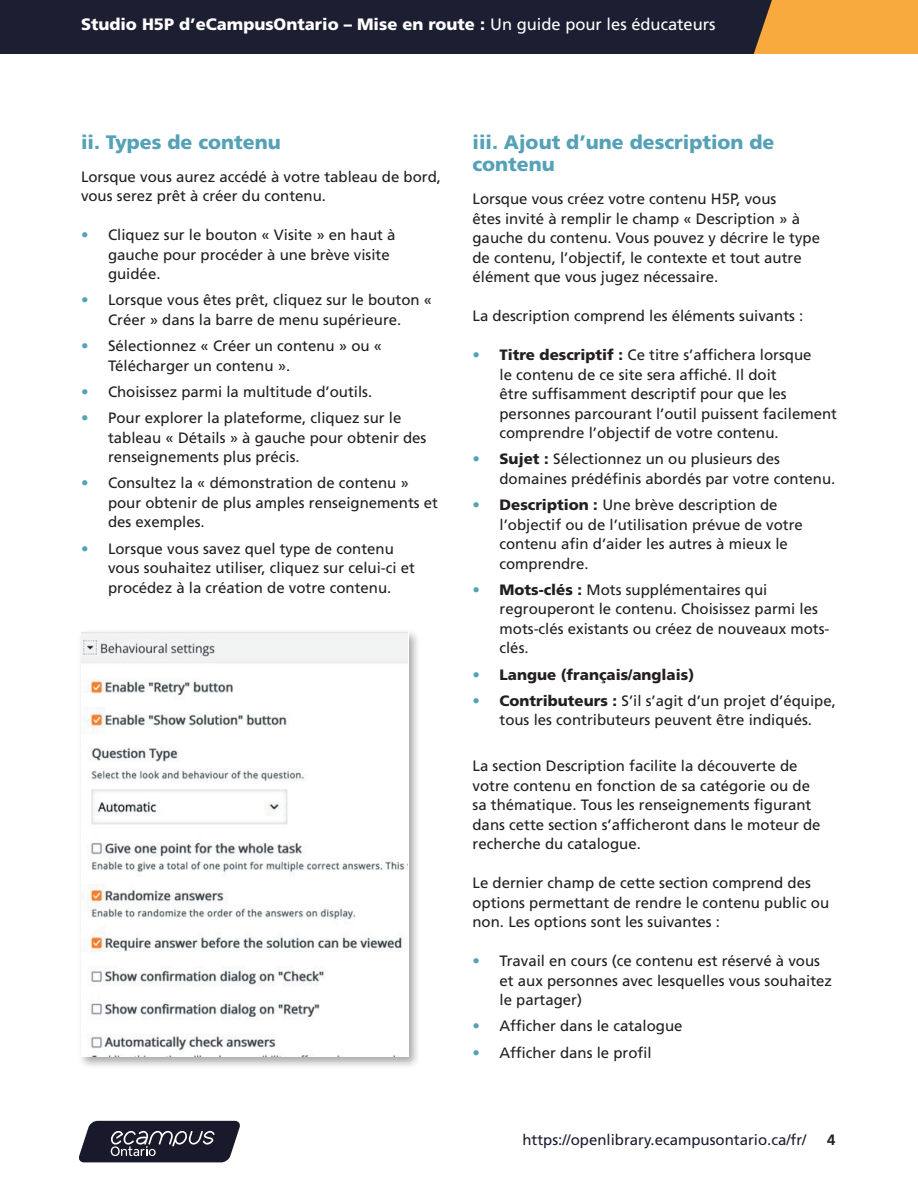
<style>
.page{position:relative;width:918px;height:1188px;background:#fff}
.page>*{position:absolute;margin:0;border:0;box-sizing:border-box;transform-origin:0 0}
.t1{font:900 19.5px/22.5px "Frutiger LT Std";color:#55a1b7}
.t2{font:900 16.5px "Frutiger LT Std";color:#fff}
.bullets_-_main{font:15px/19.5px "Frutiger LT Std";color:#231f20}
.t3{font:15px "Frutiger LT Std";color:#1c1f31}
.bullets_-_main-2{font:900 15px "Frutiger LT Std";color:#231f20}
.t4{font:700 15px "Frutiger LT Std";color:#231f20}
.s1{font-weight:400}
.s2{color:#55a1b7}
.s3{font-weight:900}
.s4{font-weight:400;color:#55a1b7}
</style>
<div class="page">
<svg style="left:78px;top:1121px;width:162px;height:41px;background:#3d3d4d"></svg>
<div style="left:705px;top:0;width:213px;height:54px;background:#f9aa3e"></div>
<div style="left:0;top:0;width:772px;height:54px;background:#1c1f31"></div>
<div style="left:78px;top:628px;width:343px;height:442px;background:#231f20;opacity:.4"></div>
<img style="left:81px;top:631px;width:327px;height:426px">
<p class="t2" style="left:81px;top:14px;width:636px">Studio H5P d’eCampusOntario – Mise en route : <span class="s1">Un guide pour les éducateurs</span></p>
<h3 class="t1" style="left:81px;top:130px;width:201px">ii. Types de contenu</h3>
<p class="bullets_-_main" style="left:81px;top:167px;width:362px">Lorsque vous aurez accédé à votre tableau de bord, vous serez prêt à créer du contenu.</p>
<p class="bullets_-_main" style="left:108px;top:225px;width:289px;text-indent:-27px"><span class="s2">•</span> Cliquez sur le bouton « Visite » en haut à gauche pour procéder à une brève visite guidée.</p>
<p class="bullets_-_main" style="left:81px;top:290px;width:353px;text-align:center"><span class="s2">•</span> Lorsque vous êtes prêt, cliquez sur le bouton «<br>Créer » dans la barre de menu supérieure.</p>
<p class="bullets_-_main" style="left:108px;top:336px;width:276px;text-indent:-27px"><span class="s2">•</span> Sélectionnez « Créer un contenu » ou «<br>Télécharger un contenu ».</p>
<p class="bullets_-_main" style="left:81px;top:382px;width:293px"><span class="s2">•</span> Choisissez parmi la multitude d’outils.</p>
<p class="bullets_-_main" style="left:108px;top:408px;width:320px;text-indent:-27px"><span class="s2">•</span> Pour explorer la plateforme, cliquez sur le tableau « Détails » à gauche pour obtenir des renseignements plus précis.</p>
<p class="bullets_-_main" style="left:108px;top:473px;width:332px;text-indent:-27px"><span class="s2">•</span> Consultez la « démonstration de contenu » pour obtenir de plus amples renseignements et des exemples.</p>
<p class="bullets_-_main" style="left:108px;top:539px;width:309px;text-indent:-27px"><span class="s2">•</span> Lorsque vous savez quel type de contenu vous souhaitez utiliser, cliquez sur celui-ci et procédez à la création de votre contenu.</p>
<h3 class="t1" style="left:472px;top:130px;width:303px">iii. Ajout d’une description de contenu</h3>
<p class="bullets_-_main" style="left:472px;top:189px;width:349px">Lorsque vous créez votre contenu H5P, vous<br>êtes invité à remplir le champ « Description » à gauche du contenu. Vous pouvez y décrire le type de contenu, l’objectif, le contexte et tout autre élément que vous jugez nécessaire.</p>
<p class="bullets_-_main" style="left:472px;top:306px;width:332px">La description comprend les éléments suivants :</p>
<p class="bullets_-_main" style="left:500px;top:345px;width:339px;text-indent:-27px"><span class="s2">•</span> <span class="s3">Titre descriptif :</span> Ce titre s’affichera lorsque<br>le contenu de ce site sera affiché. Il doit<br>être suffisamment descriptif pour que les personnes parcourant l’outil puissent facilement comprendre l’objectif de votre contenu.</p>
<p class="bullets_-_main" style="left:500px;top:449px;width:337px;text-indent:-27px"><span class="s2">•</span> <span class="s3">Sujet :</span> Sélectionnez un ou plusieurs des domaines prédéfinis abordés par votre contenu.</p>
<p class="bullets_-_main" style="left:500px;top:495px;width:305px;text-indent:-27px"><span class="s2">•</span> <span class="s3">Description :</span> Une brève description de l’objectif ou de l’utilisation prévue de votre contenu afin d’aider les autres à mieux le comprendre.</p>
<p class="bullets_-_main" style="left:500px;top:580px;width:332px;text-indent:-27px"><span class="s2">•</span> <span class="s3">Mots-clés :</span> Mots supplémentaires qui regrouperont le contenu. Choisissez parmi les mots-clés existants ou créez de nouveaux mots&shy;clés.</p>
<p class="bullets_-_main-2" style="left:472px;top:665px;width:223px"><span class="s4">•</span> Langue (français/anglais)</p>
<p class="bullets_-_main" style="left:472px;top:691px;width:365px;text-align:center"><span class="s2">•</span> <span class="s3">Contributeurs :</span> S’il s’agit d’un projet d’équipe, tous les contributeurs peuvent être indiqués.</p>
<p class="bullets_-_main" style="left:472px;top:756px;width:350px">La section Description facilite la découverte de votre contenu en fonction de sa catégorie ou de sa thématique. Tous les renseignements figurant dans cette section s’afficheront dans le moteur de recherche du catalogue.</p>
<p class="bullets_-_main" style="left:472px;top:873px;width:358px">Le dernier champ de cette section comprend des options permettant de rendre le contenu public ou non. Les options sont les suivantes :</p>
<p class="bullets_-_main" style="left:500px;top:951px;width:334px;text-indent:-27px"><span class="s2">•</span> Travail en cours (ce contenu est réservé à vous et aux personnes avec lesquelles vous souhaitez le partager)</p>
<p class="bullets_-_main" style="left:472px;top:1016px;width:212px"><span class="s2">•</span> Afficher dans le catalogue</p>
<p class="bullets_-_main" style="left:472px;top:1043px;width:181px"><span class="s2">•</span> Afficher dans le profil</p>
<p class="t3" style="left:522px;top:1131px;width:285px">https://openlibrary.ecampusontario.ca/fr/</p>
<p class="t4" style="left:827px;top:1131px;width:10px">4</p>
</div>
